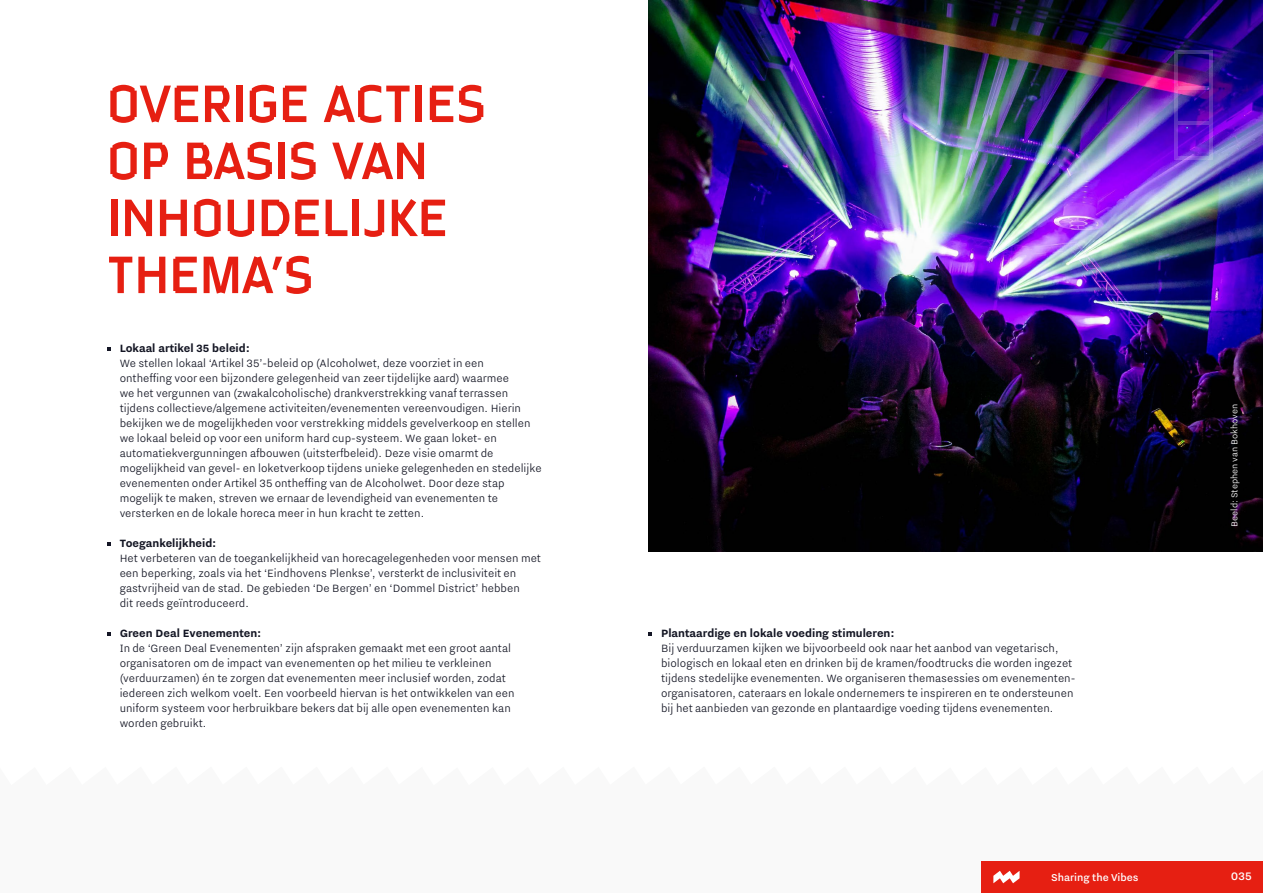
<style>
.page{position:relative;width:1263px;height:893px;background:#fff}
.page>*{position:absolute;margin:0;border:0;box-sizing:border-box;transform-origin:0 0}
.t1{font:52.5px/57px "Eindhoven Type";color:#e61f12}
.t2{font:500 13.35px "Nitti Eindhoven";color:#fff}
.t3{font:300 13.05px/15px "Nitti Eindhoven";color:#131523}
.t4{font:700 13.05px "Nitti Eindhoven";color:#131523}
.t5{font:500 12.3px "Nitti Eindhoven";color:#fff}
.t6{font:300 10.5px "Nitti Eindhoven";color:#fff}
</style>
<div class="page">
<div style="left:0;top:790px;width:1263px;height:103px;background:#f3f4f4"></div>
<svg style="left:107px;top:347px;width:4px;height:4px"></svg>
<svg style="left:107px;top:542px;width:4px;height:4px"></svg>
<svg style="left:107px;top:632px;width:4px;height:4px"></svg>
<svg style="left:648px;top:632px;width:4px;height:3px"></svg>
<img style="left:648px;top:0;width:615px;height:551px">
<hr style="left:1174px;top:54px;width:3px;height:102px;background:#f3f4f4">
<hr style="left:1209px;top:54px;width:3px;height:102px;background:#f3f4f4">
<hr style="left:1174px;top:51px;width:38px;height:3px;background:#f3f4f4">
<svg style="left:1174px;top:156px;width:38px;height:4px"></svg>
<svg style="left:1174px;top:121px;width:38px;height:4px"></svg>
<hr style="left:1174px;top:86px;width:38px;height:3px;background:#f3f4f4">
<div style="left:982px;top:861px;width:281px;height:32px;background:#e61f12"></div>
<svg style="left:993px;top:871px;width:26px;height:12px"></svg>
<h1 class="t1" style="left:107px;top:75px;width:380px">OVERIGE ACTIES<br>OP BASIS VAN<br>INHOUDELIJKE<br>THEMA’S</h1>
<p class="t4" style="left:120px;top:341px;width:132px">Lokaal artikel 35 beleid:</p>
<p class="t3" style="left:120px;top:355px;width:423px">We stellen lokaal ‘Artikel 35’-beleid op (Alcoholwet, deze voorziet in een<br>ontheffing voor een bijzondere gelegenheid van zeer tijdelijke aard) waarmee<br>we het vergunnen van (zwakalcoholische) drankverstrekking vanaf terrassen tijdens collectieve/algemene activiteiten/evenementen vereenvoudigen. Hierin bekijken we de mogelijkheden voor verstrekking middels gevelverkoop en stellen we lokaal beleid op voor een uniform hard cup-systeem. We gaan loket- en automatiekvergunningen afbouwen (uitsterfbeleid). Deze visie omarmt de mogelijkheid van gevel- en loketverkoop tijdens unieke gelegenheden en stedelijke evenementen onder Artikel 35 ontheffing van de Alcoholwet. Door deze stap mogelijk te maken, streven we ernaar de levendigheid van evenementen te versterken en de lokale horeca meer in hun kracht te zetten.</p>
<p class="t4" style="left:120px;top:536px;width:98px">Toegankelijkheid:</p>
<p class="t3" style="left:120px;top:550px;width:423px">Het verbeteren van de toegankelijkheid van horecagelegenheden voor mensen met een beperking, zoals via het ‘Eindhovens Plenkse’, versterkt de inclusiviteit en gastvrijheid van de stad. De gebieden ‘De Bergen’ en ‘Dommel District’ hebben<br>dit reeds geïntroduceerd.</p>
<p class="t4" style="left:120px;top:626px;width:143px">Green Deal Evenementen:</p>
<p class="t3" style="left:120px;top:640px;width:396px">In de ‘Green Deal Evenementen’ zijn afspraken gemaakt met een groot aantal organisatoren om de impact van evenementen op het milieu te verkleinen (verduurzamen) én te zorgen dat evenementen meer inclusief worden, zodat iedereen zich welkom voelt. Een voorbeeld hiervan is het ontwikkelen van een uniform systeem voor herbruikbare bekers dat bij alle open evenementen kan worden gebruikt.</p>
<p class="t4" style="left:661px;top:626px;width:235px">Plantaardige en lokale voeding stimuleren:</p>
<p class="t3" style="left:661px;top:640px;width:416px">Bij verduurzamen kijken we bijvoorbeeld ook naar het aanbod van vegetarisch, biologisch en lokaal eten en drinken bij de kramen/foodtrucks die worden ingezet tijdens stedelijke evenementen. We organiseren themasessies om evenementen&shy;organisatoren, cateraars en lokale ondernemers te inspireren en te ondersteunen bij het aanbieden van gezonde en plantaardige voeding tijdens evenementen.</p>
<p class="t6" style="left:1228px;top:527px;width:124px;rotate:-90deg">Beeld: Stephen van Bokhoven</p>
<p class="t5" style="left:1051px;top:870px;width:89px">Sharing the Vibes</p>
<p class="t2" style="left:1231px;top:869px;width:22px">035</p>
</div>
